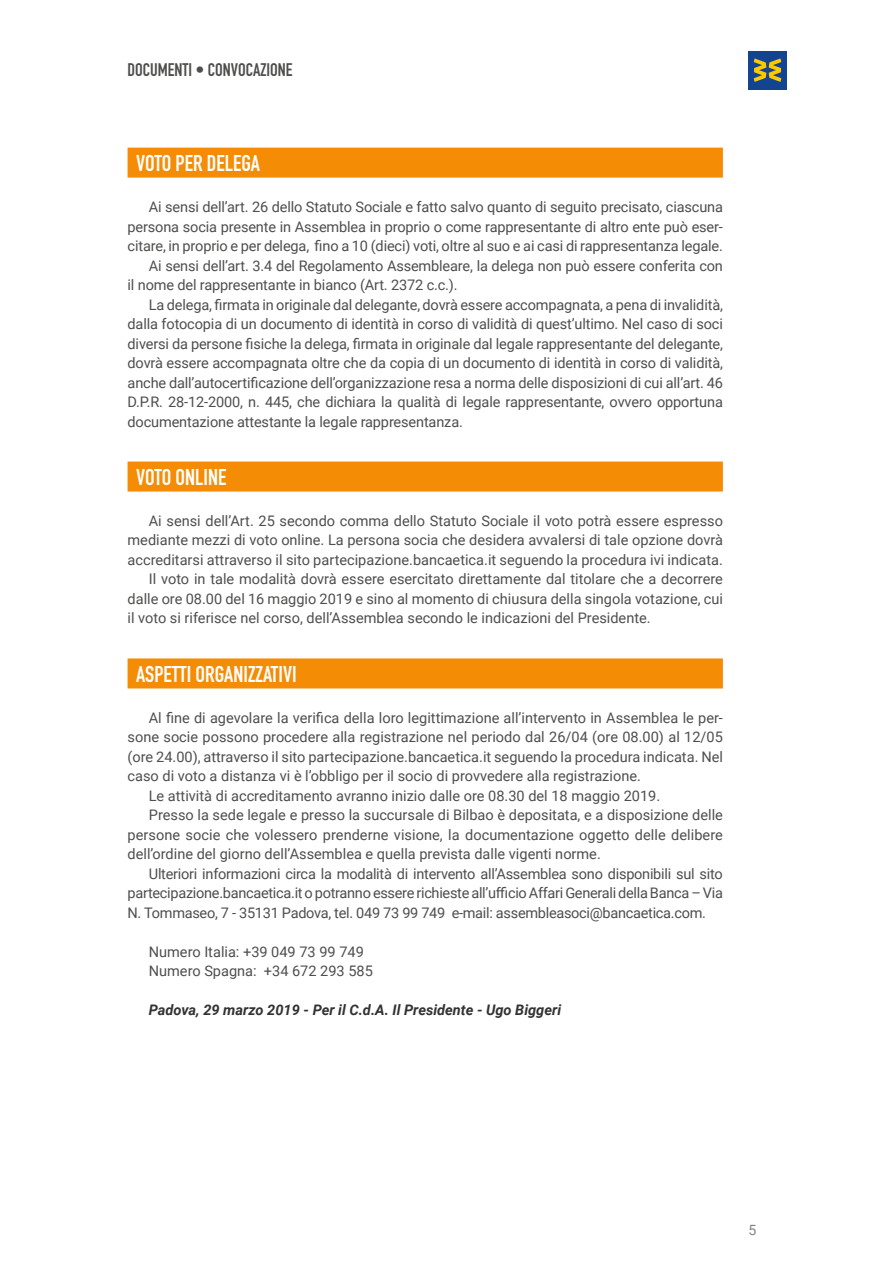
<style>
.page{position:relative;width:893px;height:1263px;background:#fff}
.page>*{position:absolute;margin:0;border:0;box-sizing:border-box;transform-origin:0 0}
.t1{font:22.5px "DIN Engschrift Std";color:#fff}
.t2{font:18px "DIN Engschrift Std";color:#4e4e4d}
.t3{font:14.55px/19.5px "Roboto";letter-spacing:-.01em;color:#4e4e4d}
.t4{font:italic 700 14.55px "Roboto";color:#323232}
.t5{font:14.1px "Roboto";color:#818281}
</style>
<div class="page">
<div style="left:748px;top:51px;width:39px;height:38px;background:#124491"></div>
<svg style="left:754px;top:58px;width:27px;height:24px"></svg>
<div style="left:128px;top:148px;width:595px;height:30px;background:#f48c05"></div>
<div style="left:128px;top:461px;width:595px;height:30px;background:#f48c05"></div>
<div style="left:128px;top:658px;width:595px;height:30px;background:#f48c05"></div>
<p class="t2" style="left:128px;top:59px;width:166px">DOCUMENTI • CONVOCAZIONE</p>
<h1 class="t1" style="left:136px;top:150px;width:125px">VOTO PER DELEGA</h1>
<p class="t3" style="left:149px;top:197px;width:576px">Ai sensi dell’art. 26 dello Statuto Sociale e fatto salvo quanto di seguito precisato, ciascuna</p>
<p class="t3" style="left:128px;top:216px;width:597px">persona socia presente in Assemblea in proprio o come rappresentante di altro ente può eser-</p>
<p class="t3" style="left:128px;top:236px;width:597px">citare, in proprio e per delega, fino a 10 (dieci) voti, oltre al suo e ai casi di rappresentanza legale.</p>
<p class="t3" style="left:149px;top:255px;width:576px">Ai sensi dell’art. 3.4 del Regolamento Assembleare, la delega non può essere conferita con</p>
<p class="t3" style="left:128px;top:275px;width:332px">il nome del rappresentante in bianco (Art. 2372 c.c.).</p>
<p class="t3" style="left:149px;top:294px;width:576px">La delega, firmata in originale dal delegante, dovrà essere accompagnata, a pena di invalidità,</p>
<p class="t3" style="left:128px;top:314px;width:597px">dalla fotocopia di un documento di identità in corso di validità di quest’ultimo. Nel caso di soci</p>
<p class="t3" style="left:128px;top:333px;width:597px">diversi da persone fisiche la delega, firmata in originale dal legale rappresentante del delegante,</p>
<p class="t3" style="left:128px;top:352px;width:597px">dovrà essere accompagnata oltre che da copia di un documento di identità in corso di validità,</p>
<p class="t3" style="left:128px;top:372px;width:597px">anche dall’autocertificazione dell’organizzazione resa a norma delle disposizioni di cui all’art. 46</p>
<p class="t3" style="left:128px;top:391px;width:597px">D.P.R. 28-12-2000, n. 445, che dichiara la qualità di legale rappresentante, ovvero opportuna</p>
<p class="t3" style="left:128px;top:411px;width:337px">documentazione attestante la legale rappresentanza.</p>
<h1 class="t1" style="left:136px;top:464px;width:92px">VOTO ONLINE</h1>
<p class="t3" style="left:149px;top:510px;width:576px">Ai sensi dell’Art. 25 secondo comma dello Statuto Sociale il voto potrà essere espresso</p>
<p class="t3" style="left:128px;top:530px;width:597px">mediante mezzi di voto online. La persona socia che desidera avvalersi di tale opzione dovrà</p>
<p class="t3" style="left:128px;top:549px;width:597px">accreditarsi attraverso il sito partecipazione.bancaetica.it seguendo la procedura ivi indicata.</p>
<p class="t3" style="left:149px;top:569px;width:576px">Il voto in tale modalità dovrà essere esercitato direttamente dal titolare che a decorrere</p>
<p class="t3" style="left:128px;top:588px;width:597px">dalle ore 08.00 del 16 maggio 2019 e sino al momento di chiusura della singola votazione, cui</p>
<p class="t3" style="left:128px;top:608px;width:525px">il voto si riferisce nel corso, dell’Assemblea secondo le indicazioni del Presidente.</p>
<h1 class="t1" style="left:136px;top:661px;width:162px">ASPETTI ORGANIZZATIVI</h1>
<p class="t3" style="left:149px;top:707px;width:576px">Al fine di agevolare la verifica della loro legittimazione all’intervento in Assemblea le per-</p>
<p class="t3" style="left:128px;top:727px;width:597px">sone socie possono procedere alla registrazione nel periodo dal 26/04 (ore 08.00) al 12/05</p>
<p class="t3" style="left:128px;top:746px;width:597px">(ore 24.00), attraverso il sito partecipazione.bancaetica.it seguendo la procedura indicata. Nel</p>
<p class="t3" style="left:128px;top:766px;width:515px">caso di voto a distanza vi è l’obbligo per il socio di provvedere alla registrazione.</p>
<p class="t3" style="left:149px;top:785px;width:513px">Le attività di accreditamento avranno inizio dalle ore 08.30 del 18 maggio 2019.</p>
<p class="t3" style="left:149px;top:805px;width:576px">Presso la sede legale e presso la succursale di Bilbao è depositata, e a disposizione delle</p>
<p class="t3" style="left:128px;top:824px;width:597px">persone socie che volessero prenderne visione, la documentazione oggetto delle delibere</p>
<p class="t3" style="left:128px;top:844px;width:475px">dell’ordine del giorno dell’Assemblea e quella prevista dalle vigenti norme.</p>
<p class="t3" style="left:149px;top:863px;width:575px">Ulteriori informazioni circa la modalità di intervento all’Assemblea sono disponibili sul sito</p>
<p class="t3" style="left:128px;top:883px;width:597px">partecipazione.bancaetica.it o potranno essere richieste all’ufficio Affari Generali della Banca – Via</p>
<p class="t3" style="left:128px;top:902px;width:580px">N. Tommaseo, 7 - 35131 Padova, tel. 049 73 99 749 e-mail: assembleasoci@bancaetica.com.</p>
<p class="t3" style="left:149px;top:941px;width:226px">Numero Italia: +39 049 73 99 749<br>Numero Spagna: +34 672 293 585</p>
<p class="t4" style="left:149px;top:1000px;width:414px">Padova, 29 marzo 2019 - Per il C.d.A. Il Presidente - Ugo Biggeri</p>
<p class="t5" style="left:748px;top:1220px;width:9px">5</p>
</div>
